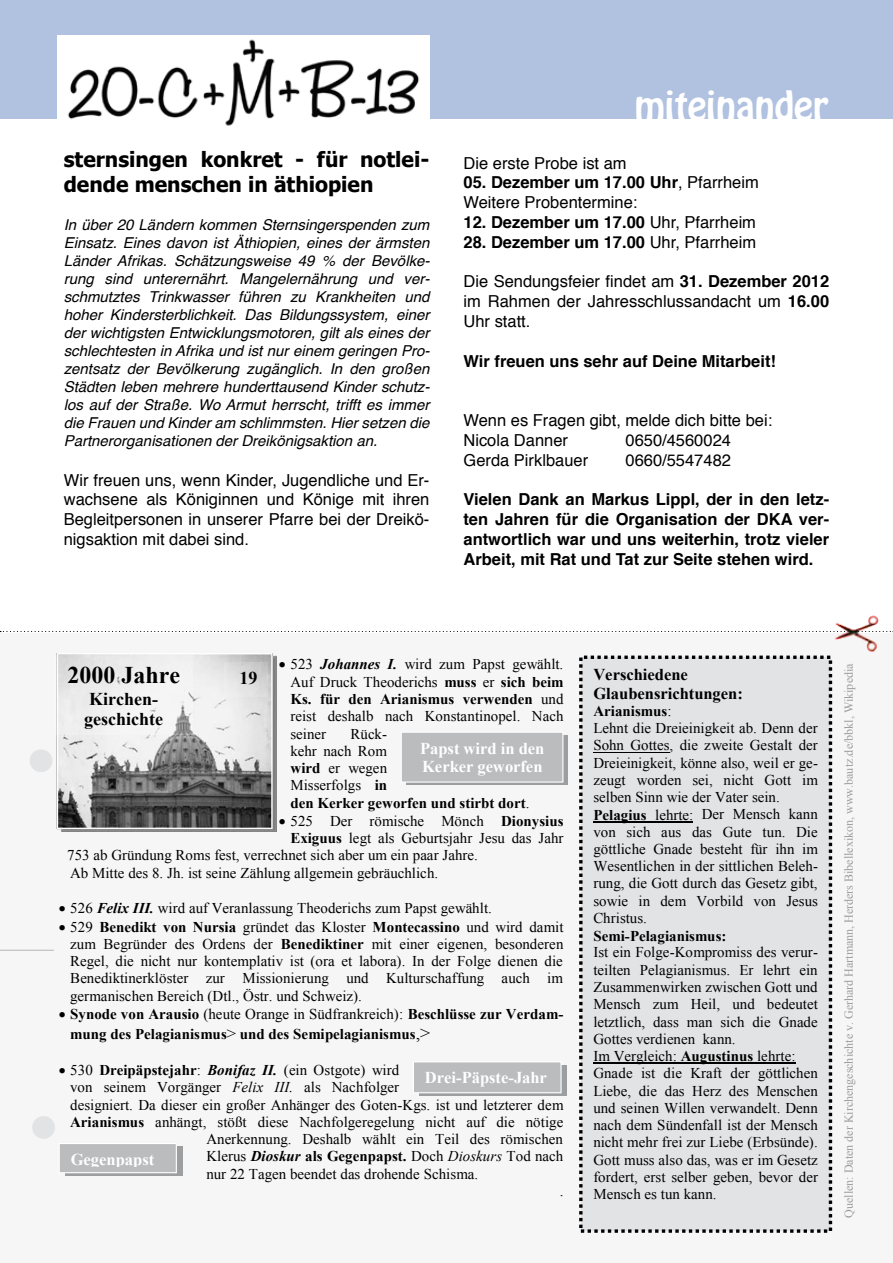
<style>
.page{position:relative;width:893px;height:1263px;background:#fff}
.page>*{position:absolute;margin:0;border:0;box-sizing:border-box;transform-origin:0 0}
.t1{font:36px "Hobo Std";color:#fff}
.t2{font:700 24px "Times New Roman";letter-spacing:.005em;color:#000}
.t3{font:700 21px/25.2px "Tahoma";color:#000}
.t4{font:700 18px/20.7px "Times New Roman";color:#000}
.t5{font:16.5px/19.8px "Helvetica";color:#000;text-align:justify}
.t6{font:700 16.5px/19.8px "Helvetica";color:#000;text-align:justify}
.t7{font:700 16.5px/18.9px "Times New Roman";color:#fff}
.t8{font:700 16.5px/18.9px "Times New Roman";color:#000}
.t9{font:15px/17.2px "Times New Roman";color:#000;text-align:justify}
.t10{font:italic 15px/18px "Helvetica";color:#000;text-align:justify}
.t11{font:700 15px/17.2px "Times New Roman";color:#000}
.t12{font:12px "Times New Roman";letter-spacing:-.005em;color:#9c9d9f}
.s1{font-weight:700}
.s2{font-weight:400}
.s3{font-weight:700;font-style:italic}
.s4{font-weight:400;font-size:16.5px}
.s5{font-weight:400;font-size:18px}
.s6{font-style:italic}
</style>
<div class="page">
<div style="left:0;top:0;width:893px;height:119px;background:#b1c2e1"></div>
<div style="left:0;top:634px;width:893px;height:629px;background:#f6f6f6"></div>
<img style="left:56px;top:654px;width:221px;height:177px">
<div style="left:581px;top:657px;width:249px;height:574px;background:#e2e3e4"></div>
<div style="left:579px;top:655px;width:253px;height:578px;border:3px dashed #000"></div>
<hr style="left:593px;top:752px;width:77px;height:1px;background:#000">
<hr style="left:593px;top:821px;width:100px;height:1px;background:#000">
<hr style="left:593px;top:1062px;width:203px;height:2px;background:#000">
<svg style="left:419px;top:1065px;width:148px;height:31px"></svg>
<div style="left:413px;top:1062px;width:148px;height:31px;background:#bbbcbe"></div>
<div style="left:413px;top:1061px;width:149px;height:32px;border:1px solid #fff"></div>
<div style="left:65px;top:1146px;width:117px;height:30px;background:linear-gradient(to right,#9d9ea0,#9d9ea0)"></div>
<div style="left:59px;top:1143px;width:117px;height:30px;background:#bbbcbe"></div>
<div style="left:59px;top:1143px;width:118px;height:30px;border:1px solid #fff"></div>
<div style="left:406px;top:735px;width:161px;height:50px;background:linear-gradient(to right,#9d9ea0,#9d9ea0)"></div>
<div style="left:401px;top:732px;width:162px;height:50px;background:#bbbcbe"></div>
<div style="left:401px;top:732px;width:162px;height:51px;border:1px solid #fff"></div>
<div style="left:55px;top:655px;width:138px;height:80px;background:#fff;opacity:.25"></div>
<div style="left:224px;top:662px;width:44px;height:34px;background:#fff;opacity:.17"></div>
<hr style="left:0;top:950px;width:54px;height:1px;background:#bbbcbe">
<div style="left:29px;top:749px;width:24px;height:24px;background:#e2e3e4;border-radius:50%"></div>
<div style="left:29px;top:748px;width:25px;height:25px;border:1px solid #f6f6f6;border-radius:50%"></div>
<div style="left:32px;top:1115px;width:23px;height:24px;background:#e2e3e4;border-radius:50%"></div>
<div style="left:31px;top:1115px;width:25px;height:25px;border:1px solid #f6f6f6;border-radius:50%"></div>
<img style="left:835px;top:615px;width:44px;height:37px">
<svg style="left:0;top:631px;width:893px;height:1px"></svg>
<img style="left:57px;top:35px;width:372px;height:91px">
<h3 class="t3" style="left:64px;top:145px;width:367px">sternsingen konkret - für notlei&shy;dende menschen in äthiopien</h3>
<p class="t10" style="left:64px;top:216px;width:367px">In über 20 Ländern kommen Sternsingerspenden zum Einsatz. Eines davon ist Äthiopien, eines der ärmsten Länder Afrikas. Schätzungsweise 49 % der Bevölke&shy;rung sind unterernährt. Mangelernährung und ver&shy;schmutztes Trinkwasser führen zu Krankheiten und hoher Kindersterblichkeit. Das Bildungssystem, einer der wichtigsten Entwicklungsmotoren, gilt als eines der schlechtesten in Afrika und ist nur einem geringen Pro&shy;zentsatz der Bevölkerung zugänglich. In den großen Städten leben mehrere hunderttausend Kinder schutz&shy;los auf der Straße. Wo Armut herrscht, trifft es immer die Frauen und Kinder am schlimmsten. Hier setzen die Partnerorganisationen der Dreikönigsaktion an.</p>
<p class="t5" style="left:64px;top:470px;width:367px">Wir freuen uns, wenn Kinder, Jugendliche und Er&shy;wachsene als Königinnen und Könige mit ihren Begleitpersonen in unserer Pfarre bei der Dreikö&shy;nigsaktion mit dabei sind.</p>
<h1 class="t1" style="left:635px;top:81px;width:195px">miteinander</h1>
<p class="t5" style="left:463px;top:153px;width:165px">Die erste Probe ist am</p>
<p class="t5" style="left:463px;top:173px;width:297px"><span class="s1">05. Dezember um 17.00 Uhr</span>, Pfarrheim<br>Weitere Probentermine:</p>
<p class="t6" style="left:463px;top:213px;width:294px">12. Dezember um 17.00 <span class="s2">Uhr, Pfarrheim</span></p>
<p class="t6" style="left:463px;top:232px;width:294px">28. Dezember um 17.00 <span class="s2">Uhr, Pfarrheim</span></p>
<p class="t5" style="left:463px;top:272px;width:367px">Die Sendungsfeier findet am <span class="s1">31. Dezember 2012 </span>im Rahmen der Jahresschlussandacht um <span class="s1">16.00<br></span>Uhr statt.</p>
<p class="t6" style="left:463px;top:351px;width:314px">Wir freuen uns sehr auf Deine Mitarbeit!</p>
<p class="t5" style="left:463px;top:411px;width:310px">Wenn es Fragen gibt, melde dich bitte bei:<br>Nicola Danner</p>
<p class="t5" style="left:625px;top:431px;width:107px">0650/4560024</p>
<p class="t5" style="left:463px;top:450px;width:126px">Gerda Pirklbauer</p>
<p class="t5" style="left:625px;top:450px;width:107px">0660/5547482</p>
<p class="t6" style="left:463px;top:490px;width:367px">Vielen Dank an Markus Lippl, der in den letz&shy;ten Jahren für die Organisation der DKA ver&shy;antwortlich war und uns weiterhin, trotz vieler Arbeit, mit Rat und Tat zur Seite stehen wird.</p>
<p class="t9" style="left:290px;top:656px;width:275px;text-indent:-12px">• 523 <span class="s3">Johannes I.</span> wird zum Papst gewählt.<br>Auf Druck Theoderichs <span class="s1">muss</span> er <span class="s1">sich beim Ks. für den Arianismus verwenden</span> und reist deshalb nach Konstantinopel. Nach seiner</p>
<p class="t4" style="left:239px;top:667px;width:19px">19</p>
<p class="t12" style="left:841px;top:1217px;width:555px;rotate:-90deg">Quellen: Daten der Kirchengeschichte v. Gerhard Hartmann, Herders Bibellexikon, www.bautz.de/bbkl, Wikipedia</p>
<h2 class="t2" style="left:68px;top:658px;width:114px">2000 Jahre</h2>
<p class="t4" style="left:84px;top:688px;width:80px">Kirchen&shy;geschichte</p>
<p class="t8" style="left:593px;top:664px;width:151px">Verschiedene<br>Glaubensrichtungen:</p>
<p class="t9" style="left:593px;top:702px;width:226px;text-align:left"><span class="s1">Arianismus</span>:<br>Lehnt die Dreieinigkeit ab. Denn der<br>Sohn Gottes, die zweite Gestalt der<br>Dreieinigkeit, könne also, weil er ge&shy;zeugt worden sei, nicht Gott im selben Sinn wie der Vater sein.<br><span class="s1">Pelagius</span> lehrte: Der Mensch kann von sich aus das Gute tun. Die göttliche Gnade besteht für ihn im<br>Wesentlichen in der sittlichen Beleh&shy;rung, die Gott durch das Gesetz gibt, sowie in dem Vorbild von Jesus<br>Christus.</p>
<p class="t11" style="left:593px;top:926px;width:135px">Semi-Pelagianismus:</p>
<p class="t9" style="left:593px;top:943px;width:226px;text-align:left">Ist ein Folge-Kompromiss des verur&shy;teilten Pelagianismus. Er lehrt ein<br>Zusammenwirken zwischen Gott und<br>Mensch zum Heil, und bedeutet letztlich, dass man sich die Gnade<br>Gottes verdienen kann.<br>Im Vergleich: <span class="s1">Augustinus</span> lehrte:<br>Gnade ist die Kraft der göttlichen<br>Liebe, die das Herz des Menschen und seinen Willen verwandelt. Denn nach dem Sündenfall ist der Mensch nicht mehr frei zur Liebe (Erbsünde).<br>Gott muss also das, was er im Gesetz fordert, erst selber geben, bevor der<br>Mensch es tun kann.</p>
<p class="t11" style="left:290px;top:725px;width:241px;text-indent:60px"><span class="s2">Rück-<br>kehr nach Rom<br></span>wird <span class="s2">er wegen<br>Misserfolgs</span> in<br>den Kerker geworfen und stirbt dort<span class="s2">.</span></p>
<p class="t9" style="left:279px;top:812px;width:286px">• 525 Der römische Mönch <span class="s1">Dionysius</span></p>
<p class="t9" style="left:290px;top:829px;width:274px"><span class="s1">Exiguus</span> legt als Geburtsjahr Jesu das Jahr</p>
<p class="t9" style="left:67px;top:846px;width:412px">753 ab Gründung Roms fest, verrechnet sich aber um ein paar Jahre.</p>
<p class="t9" style="left:70px;top:864px;width:369px">Ab Mitte des 8. Jh. ist seine Zählung allgemein gebräuchlich.</p>
<p class="t9" style="left:59px;top:899px;width:435px">• 526 <span class="s3">Felix III.</span> wird auf Veranlassung Theoderichs zum Papst gewählt.</p>
<p class="t9" style="left:70px;top:918px;width:495px;text-indent:-12px">• 529 <span class="s1">Benedikt von Nursia</span> gründet das Kloster <span class="s1">Montecassino</span> und wird damit zum Begründer des Ordens der <span class="s1">Benediktiner</span> mit einer eigenen, besonderen Regel, die nicht nur kontemplativ ist (ora et labora). In der Folge dienen die Benediktinerklöster zur Missionierung und Kulturschaffung auch im germanischen Bereich (Dtl., Östr. und Schweiz).</p>
<p class="t11" style="left:70px;top:1004px;width:495px;line-height:20px;text-indent:-12px">• Synode von Arausio <span class="s2">(heute Orange in Südfrankreich):</span> Beschlüsse zur Verdam&shy;mung des Pelagianismus<span class="s4">&gt;</span> und des Semipelagianismus<span class="s5">,&gt;</span></p>
<p class="t9" style="left:59px;top:1061px;width:342px">• 530 <span class="s1">Dreipäpstejahr</span>: <span class="s3">Bonifaz II.</span> (ein Ostgote) wird</p>
<p class="t9" style="left:70px;top:1078px;width:330px">von seinem Vorgänger <span class="s6">Felix III.</span> als Nachfolger</p>
<p class="t9" style="left:70px;top:1096px;width:495px">designiert. Da dieser ein großer Anhänger des Goten-Kgs. ist und letzterer dem</p>
<p class="t9" style="left:70px;top:1113px;width:495px"><span class="s1">Arianismus</span> anhängt, stößt diese Nachfolgeregelung nicht auf die nötige</p>
<p class="t9" style="left:206px;top:1130px;width:358px">Anerkennung. Deshalb wählt ein Teil des römischen</p>
<p class="t9" style="left:206px;top:1147px;width:358px">Klerus <span class="s3">Dioskur</span> <span class="s1">als Gegenpapst.</span> Doch <span class="s6">Dioskurs</span> Tod nach</p>
<p class="t9" style="left:206px;top:1165px;width:273px">nur 22 Tagen beendet das drohende Schisma.</p>
<p class="t9" style="left:560px;top:1182px;width:5px">.</p>
<p class="t7" style="left:420px;top:738px;width:126px">Papst wird in den<br>Kerker geworfen</p>
<p class="t7" style="left:425px;top:1068px;width:124px">Drei-Päpste-Jahr</p>
<p class="t7" style="left:71px;top:1150px;width:85px">Gegenpapst</p>
</div>
